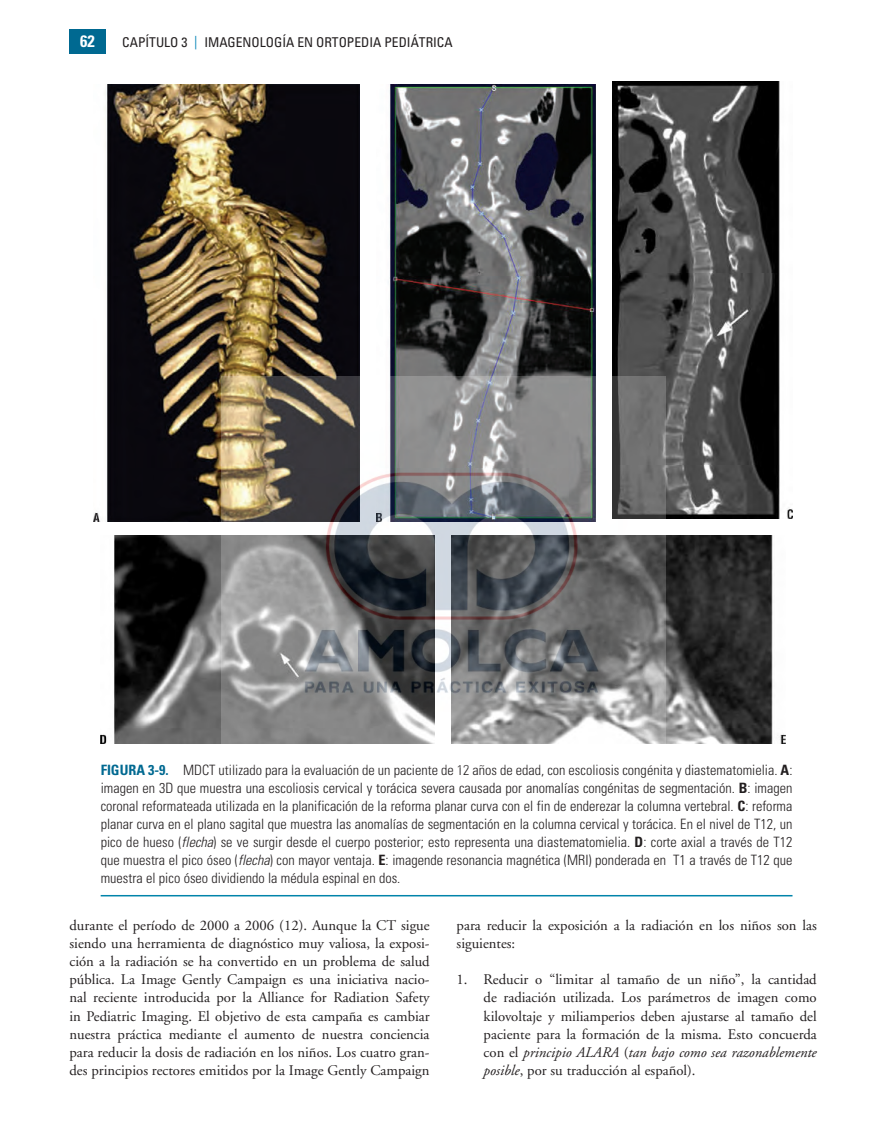
<style>
.page{position:relative;width:887px;height:1144px;background:#fff}
.page>*{position:absolute;margin:0;border:0;box-sizing:border-box;transform-origin:0 0}
.t1{font:700 condensed 16.5px "Univers";color:#fff}
.t2{font:14.7px/18.1px "Adobe Garamond";color:#231f20;text-align:justify}
.t3{font:300 condensed 14.25px/18px "Univers";color:#231f20;text-align:justify}
.t4{font:condensed 13.5px "Univers";color:#231f20}
.s1{color:#0083b6}
.s2{font-weight:700;color:#006991}
.s3{font-weight:700}
.s4{font-style:italic}
</style>
<div class="page">
<div style="left:69px;top:30px;width:36px;height:24px;background:#006991"></div>
<hr style="left:101px;top:895px;width:691px;height:1px;background:#0184aa">
<img style="left:612px;top:81px;width:180px;height:438px">
<img style="left:94px;top:84px;width:266px;height:438px">
<img style="left:388px;top:84px;width:207px;height:292px">
<img style="left:101px;top:536px;width:121px;height:207px">
<img style="left:665px;top:536px;width:120px;height:207px">
<img style="left:222px;top:376px;width:443px;height:368px">
<p class="t1" style="left:80px;top:31px;width:16px">62</p>
<p class="t4" style="left:122px;top:34px;width:332px">CAPÍTULO 3 <span class="s1">|</span> IMAGENOLOGÍA EN ORTOPEDIA PEDIÁTRICA</p>
<p class="t3" style="left:101px;top:761px;width:693px"><span class="s2">FIGURA 3-9.</span> MDCT utilizado para la evaluación de un paciente de 12 años de edad, con escoliosis congénita y diastematomielia. <span class="s3">A</span>: imagen en 3D que muestra una escoliosis cervical y torácica severa causada por anomalías congénitas de segmentación. <span class="s3">B</span>: imagen coronal reformateada utilizada en la planificación de la reforma planar curva con el fin de enderezar la columna vertebral. <span class="s3">C</span>: reforma planar curva en el plano sagital que muestra las anomalías de segmentación en la columna cervical y torácica. En el nivel de T12, un pico de hueso (<span class="s4">flecha</span>) se ve surgir desde el cuerpo posterior; esto representa una diastematomielia. <span class="s3">D</span>: corte axial a través de T12 que muestra el pico óseo (<span class="s4">flecha</span>) con mayor ventaja. <span class="s3">E</span>: imagende resonancia magnética (MRI) ponderada en T1 a través de T12 que muestra el pico óseo dividiendo la médula espinal en dos.</p>
<p class="t2" style="left:69px;top:916px;width:362px">durante el período de 2000 a 2006 (12). Aunque la CT sigue siendo una herramienta de diagnóstico muy valiosa, la exposi&shy;ción a la radiación se ha convertido en un problema de salud pública. La Image Gently Campaign es una iniciativa nacio&shy;nal reciente introducida por la Alliance for Radiation Safety in Pediatric Imaging. El objetivo de esta campaña es cambiar nuestra práctica mediante el aumento de nuestra conciencia para reducir la dosis de radiación en los niños. Los cuatro gran&shy;des principios rectores emitidos por la Image Gently Campaign</p>
<p class="t2" style="left:456px;top:916px;width:362px">para reducir la exposición a la radiación en los niños son las siguientes:</p>
<p class="t2" style="left:483px;top:971px;width:335px;text-indent:-27px">1. Reducir o “limitar al tamaño de un niño”, la cantidad de radiación utilizada. Los parámetros de imagen como kilovoltaje y miliamperios deben ajustarse al tamaño del paciente para la formación de la misma. Esto concuerda con el <span class="s4">principio ALARA</span> (<span class="s4">tan bajo como sea razonablemente posible</span>, por su traducción al español).</p>
</div>
